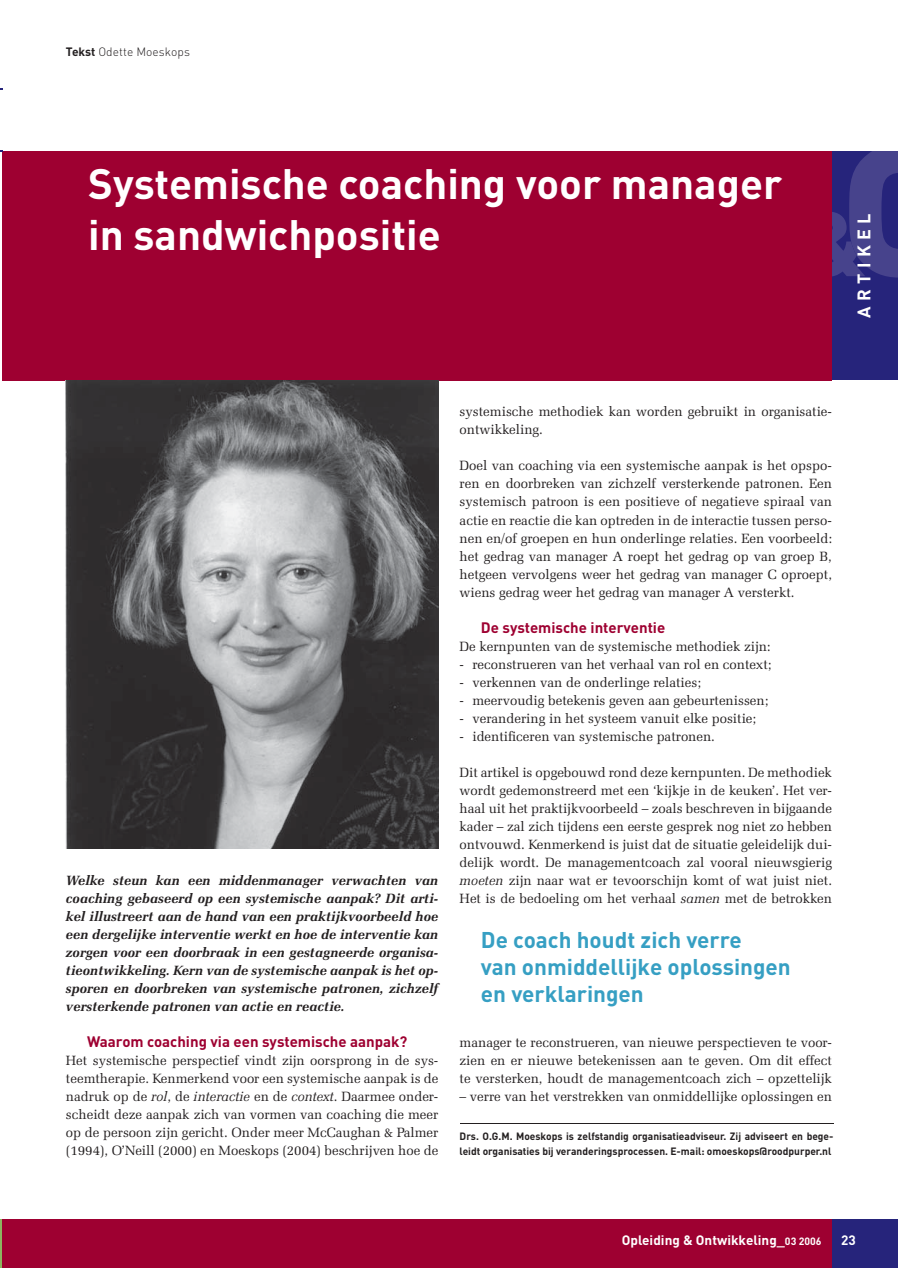
<style>
.page{position:relative;width:898px;height:1268px;background:#fff}
.page>*{position:absolute;margin:0;border:0;box-sizing:border-box;transform-origin:0 0}
.t1{font:700 42px/50.4px "DIN";color:#fff}
.t2{font:700 22.5px/27px "DIN";color:#369fc3}
.t3{font:700 18px "DIN";letter-spacing:.3em;color:#fff}
.t4{font:700 15px "DIN";color:#9e0031}
.t5{font:13.5px/18px "Zapf Elliptical 711 BT";color:#231f20;text-align:justify}
.t6{font:italic 700 13.5px/18px "Zapf Elliptical 711 BT";color:#231f20;text-align:justify}
.t7{font:700 13.5px "DIN";color:#fff}
.t8{font:300 12px "DIN";letter-spacing:.005em;color:#231f20}
.t9{font:700 10.5px/15px "DIN";color:#231f20}
.s1{font-weight:700}
.s2{font-style:italic}
.s3{font-size:10.5px}
</style>
<div class="page">
<hr style="left:0;top:1218px;width:2px;height:49px;background:#8cb55f">
<div style="left:2px;top:151px;width:829px;height:229px;background:#9e0031"></div>
<div style="left:831px;top:151px;width:66px;height:228px;background:#26247b"></div>
<svg style="left:831px;top:151px;width:66px;height:126px"></svg>
<div style="left:2px;top:1218px;width:829px;height:49px;background:#9e0031"></div>
<div style="left:831px;top:1218px;width:66px;height:49px;background:#26247b"></div>
<img style="left:66px;top:380px;width:372px;height:468px">
<hr style="left:459px;top:1122px;width:374px;height:1px;background:#231f20">
<p class="t8" style="left:66px;top:48px;width:125px"><span class="s1">Tekst</span> Odette Moeskops</p>
<h1 class="t1" style="left:88px;top:162px;width:695px">Systemische coaching voor manager in sandwichpositie</h1>
<h3 class="t3" style="left:857px;top:318px;width:106px;rotate:-90deg">ARTIKEL</h3>
<p class="t6" style="left:66px;top:872px;width:374px">Welke steun kan een middenmanager verwachten van coaching gebaseerd op een systemische aanpak? Dit arti&shy;kel illustreert aan de hand van een praktijkvoorbeeld hoe een dergelijke interventie werkt en hoe de interventie kan zorgen voor een doorbraak in een gestagneerde organisa&shy;tieontwikkeling. Kern van de systemische aanpak is het op&shy;sporen en doorbreken van systemische patronen, zichzelf versterkende patronen van actie en reactie.</p>
<p class="t4" style="left:87px;top:1035px;width:321px">Waarom coaching via een systemische aanpak?</p>
<p class="t5" style="left:66px;top:1051px;width:374px">Het systemische perspectief vindt zijn oorsprong in de sys&shy;teemtherapie. Kenmerkend voor een systemische aanpak is de nadruk op de <span class="s2">rol</span>, de <span class="s2">interactie</span> en de <span class="s2">context</span>. Daarmee onder&shy;scheidt deze aanpak zich van vormen van coaching die meer op de persoon zijn gericht. Onder meer McCaughan &amp; Palmer (1994), O’Neill (2000) en Moeskops (2004) beschrijven hoe de</p>
<p class="t5" style="left:459px;top:403px;width:374px">systemische methodiek kan worden gebruikt in organisatie&shy;ontwikkeling.</p>
<p class="t5" style="left:459px;top:457px;width:374px">Doel van coaching via een systemische aanpak is het opspo&shy;ren en doorbreken van zichzelf versterkende patronen. Een systemisch patroon is een positieve of negatieve spiraal van actie en reactie die kan optreden in de interactie tussen perso&shy;nen en/of groepen en hun onderlinge relaties. Een voorbeeld: het gedrag van manager A roept het gedrag op van groep B, hetgeen vervolgens weer het gedrag van manager C oproept, wiens gedrag weer het gedrag van manager A versterkt.</p>
<p class="t4" style="left:480px;top:621px;width:186px">De systemische interventie</p>
<p class="t5" style="left:459px;top:637px;width:312px">De kernpunten van de systemische methodiek zijn:</p>
<p class="t5" style="left:459px;top:655px;width:313px">- reconstrueren van het verhaal van rol en context;</p>
<p class="t5" style="left:459px;top:673px;width:243px">- verkennen van de onderlinge relaties;</p>
<p class="t5" style="left:459px;top:691px;width:310px">- meervoudig betekenis geven aan gebeurtenissen;</p>
<p class="t5" style="left:459px;top:709px;width:298px">- verandering in het systeem vanuit elke positie;</p>
<p class="t5" style="left:459px;top:727px;width:257px">- identificeren van systemische patronen.</p>
<p class="t5" style="left:459px;top:763px;width:374px">Dit artikel is opgebouwd rond deze kernpunten. De methodiek wordt gedemonstreerd met een ‘kijkje in de keuken’. Het ver&shy;haal uit het praktijkvoorbeeld – zoals beschreven in bijgaande kader – zal zich tijdens een eerste gesprek nog niet zo hebben ontvouwd. Kenmerkend is juist dat de situatie geleidelijk dui&shy;delijk wordt. De managementcoach zal vooral nieuwsgierig <span class="s2">moeten</span> zijn naar wat er tevoorschijn komt of wat juist niet.<br>Het is de bedoeling om het verhaal <span class="s2">samen</span> met de betrokken</p>
<h2 class="t2" style="left:480px;top:928px;width:311px">De coach houdt zich verre<br>van onmiddellijke oplossingen en verklaringen</h2>
<p class="t5" style="left:459px;top:1033px;width:374px">manager te reconstrueren, van nieuwe perspectieven te voor&shy;zien en er nieuwe betekenissen aan te geven. Om dit effect te versterken, houdt de managementcoach zich – opzettelijk</p>
<p class="t5" style="left:459px;top:1087px;width:374px">– verre van het verstrekken van onmiddellijke oplossingen en</p>
<p class="t9" style="left:459px;top:1129px;width:375px">Drs. O.G.M. Moeskops is zelfstandig organisatieadviseur. Zij adviseert en bege&shy;leidt organisaties bij veranderingsprocessen. E-mail: omoeskops@roodpurper.nl</p>
<p class="t7" style="left:621px;top:1235px;width:201px">Opleiding &amp; Ontwikkeling_<span class="s3">03 2006</span></p>
<p class="t7" style="left:841px;top:1235px;width:16px">23</p>
</div>
